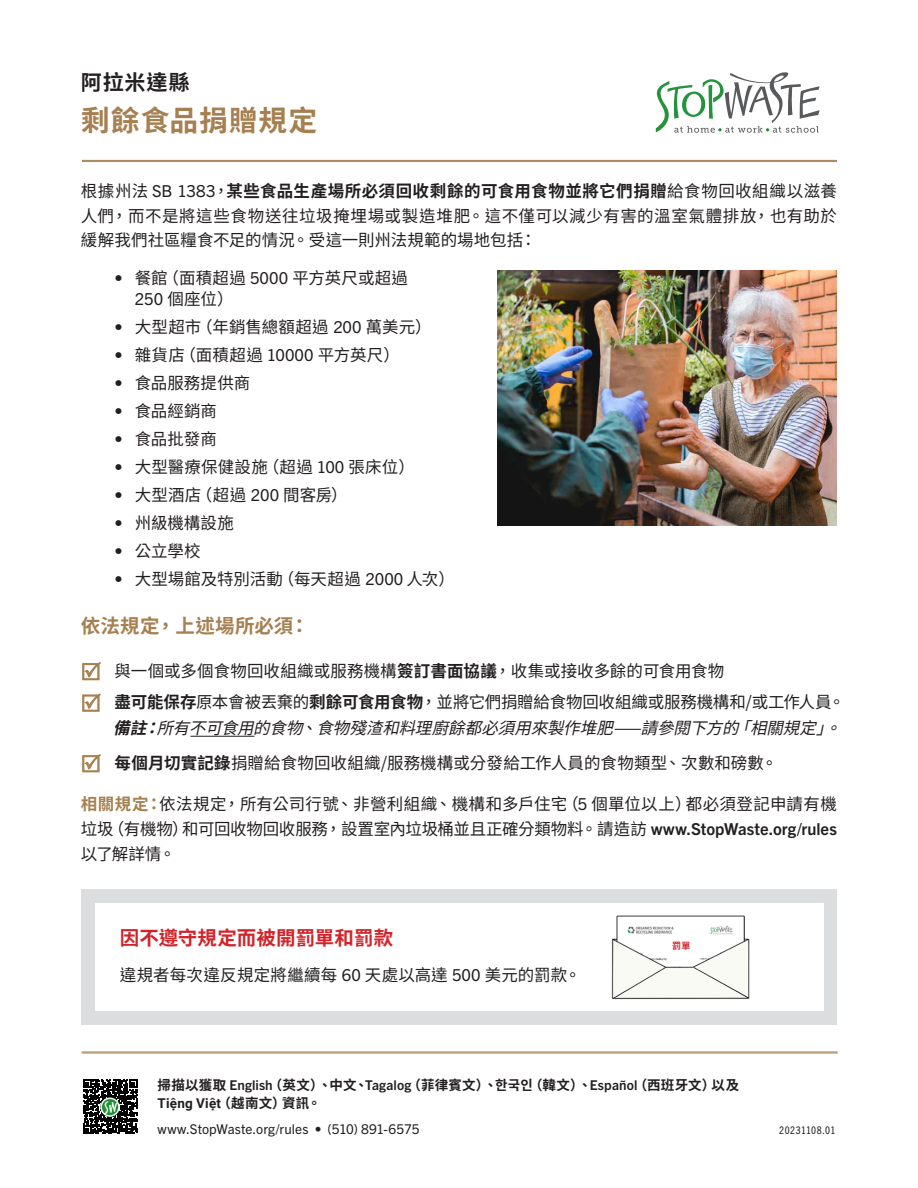
<style>
.page{position:relative;width:918px;height:1188px;background:#fff}
.page>*{position:absolute;margin:0;border:0;box-sizing:border-box;transform-origin:0 0}
.steps_paragraph{font:700 28.8px "Source Han Sans TC";letter-spacing:.035em;color:#a68050}
.steps_paragraph-2{font:700 21px "Source Han Sans TC";letter-spacing:.045em;color:#231f20}
.steps_paragraph-3{font:700 19.5px "Source Han Sans TC";color:#d2232a}
.letter_body{font:700 19.5px "Source Han Sans TC";letter-spacing:.015em;color:#a68050}
.letter_body-2{font:16.5px/24.8px "Source Han Sans TC";color:#231f20;text-align:justify}
.letter_body-3{font:italic 16.5px "Source Han Sans TC";color:#231f20}
.steps_paragraph-4{font:16.5px "Source Han Sans TC";letter-spacing:.015em;color:#231f20}
.steps_paragraph-5{font:700 13.5px/18px "Source Han Sans TC";letter-spacing:.02em;color:#231f20}
.steps_paragraph-6{font:13.5px "Trade Gothic Next LT Pro";letter-spacing:.005em;color:#231f20}
.steps_paragraph-7{font:condensed 10.5px "Trade Gothic Next LT Pro";letter-spacing:.035em;color:#231f20}
.steps_paragraph-8{font:700 9px "Source Han Sans TC";color:#d2232a}
.s1{font-family:"Trade Gothic Next LT Pro"}
.s2{font-weight:700}
.s3{font-weight:700;color:#a68050}
.s4{font-family:"Trade Gothic Next LT Pro";font-weight:700}
.s5{font-family:"Roboto"}
</style>
<div class="page">
<hr style="left:190px;top:736px;width:65px;height:1px;background:#231f20">
<svg style="left:656px;top:72px;width:164px;height:61px"></svg>
<hr style="left:82px;top:160px;width:755px;height:1px;background:#a68050">
<hr style="left:82px;top:161px;width:755px;height:1px;background:#a68050">
<hr style="left:82px;top:1052px;width:756px;height:1px;background:#a68050">
<hr style="left:82px;top:1053px;width:756px;height:1px;background:#a68050">
<svg style="left:83px;top:1080px;width:54px;height:54px"></svg>
<img style="left:101px;top:1097px;width:19px;height:19px">
<img style="left:497px;top:270px;width:340px;height:255px">
<div style="left:81px;top:889px;width:756px;height:135px;background:#dcddde"></div>
<div style="left:95px;top:903px;width:729px;height:108px;background:#fff"></div>
<img style="left:611px;top:915px;width:139px;height:85px">
<div style="left:653px;top:942px;width:56px;height:12px;background:#fff"></div>
<p class="steps_paragraph-2" style="left:81px;top:70px;width:110px">阿拉米達縣</p>
<p class="steps_paragraph" style="left:81px;top:104px;width:238px">剩餘食品捐贈規定</p>
<p class="letter_body-2" style="left:81px;top:179px;width:758px">根據州法 <span class="s1">SB 1383</span>，<span class="s2">某些食品生產場所必須回收剩餘的可食用食物並將它們捐贈</span>給食物回收組織以滋養人們，而不是將這些食物送往垃圾掩埋場或製造堆肥。這不僅可以減少有害的溫室氣體排放，也有助於緩解我們社區糧食不足的情況。受這一則州法規範的場地包括：</p>
<p class="letter_body-2" style="left:135px;top:268px;width:275px;line-height:21px;text-indent:-20px"><span class="s1">•</span> 餐館（面積超過 <span class="s1">5000</span> 平方英尺或超過<br><span class="s1">250</span> 個座位）</p>
<p class="letter_body-2" style="left:115px;top:315px;width:318px"><span class="s1">•</span> 大型超市（年銷售總額超過 <span class="s1">200</span> 萬美元）</p>
<p class="letter_body-2" style="left:115px;top:343px;width:287px"><span class="s1">•</span> 雜貨店（面積超過 <span class="s1">10000</span> 平方英尺）</p>
<p class="letter_body-2" style="left:115px;top:371px;width:137px"><span class="s1">•</span> 食品服務提供商</p>
<p class="letter_body-2" style="left:115px;top:399px;width:104px"><span class="s1">•</span> 食品經銷商</p>
<p class="letter_body-2" style="left:115px;top:427px;width:104px"><span class="s1">•</span> 食品批發商</p>
<p class="letter_body-2" style="left:115px;top:455px;width:302px"><span class="s1">•</span> 大型醫療保健設施（超過 <span class="s1">100</span> 張床位）</p>
<p class="letter_body-2" style="left:115px;top:483px;width:235px"><span class="s1">•</span> 大型酒店（超過 <span class="s1">200</span> 間客房）</p>
<p class="letter_body-2" style="left:115px;top:511px;width:121px"><span class="s1">•</span> 州級機構設施</p>
<p class="letter_body-2" style="left:115px;top:539px;width:88px"><span class="s1">•</span> 公立學校</p>
<p class="letter_body-2" style="left:115px;top:567px;width:342px"><span class="s1">•</span> 大型場館及特別活動（每天超過 <span class="s1">2000</span> 人次）</p>
<p class="letter_body" style="left:81px;top:615px;width:230px">依法規定，上述場所必須：</p>
<p class="letter_body-2" style="left:115px;top:659px;width:611px">與一個或多個食物回收組織或服務機構<span class="s2">簽訂書面協議</span>，收集或接收多餘的可食用食物</p>
<p class="letter_body-2" style="left:115px;top:690px;width:732px"><span class="s2">盡可能保存</span>原本會被丟棄的<span class="s2">剩餘可食用食物</span>，並將它們捐贈給食物回收組織或服務機構和/或工作人員。</p>
<p class="letter_body-3" style="left:113px;top:718px;width:739px"><span class="s2">備註：</span>所有不可食用的食物、食物殘渣和料理廚餘都必須用來製作堆肥——請參閱下方的「相關規定」。</p>
<p class="letter_body-2" style="left:115px;top:751px;width:664px"><span class="s2">每個月切實記錄</span>捐贈給食物回收組織/服務機構或分發給工作人員的食物類型、次數和磅數。</p>
<p class="letter_body-2" style="left:81px;top:792px;width:758px"><span class="s3">相關規定：</span>依法規定，所有公司行號、非營利組織、機構和多戶住宅（<span class="s1">5</span> 個單位以上）都必須登記申請有機垃圾（有機物）和可回收物回收服務，設置室內垃圾桶並且正確分類物料。請造訪 <span class="s4">www.StopWaste.org/rules</span>以了解詳情。</p>
<p class="steps_paragraph-3" style="left:120px;top:927px;width:275px">因不遵守規定而被開罰單和罰款</p>
<p class="steps_paragraph-4" style="left:120px;top:966px;width:463px">違規者每次違反規定將繼續每 <span class="s1">60</span> 天處以高達 <span class="s1">500</span> 美元的罰款。</p>
<p class="steps_paragraph-8" style="left:672px;top:941px;width:20px">罰單</p>
<p class="steps_paragraph-5" style="left:158px;top:1077px;width:583px">掃描以獲取 <span class="s1">English</span>（英文）、中文、<span class="s1">Tagalog</span>（菲律賓文）、한국인（韓文）、<span class="s1">Español</span>（西班牙文）以及<br><span class="s5">Tiệng Việt</span>（越南文）資訊。</p>
<p class="steps_paragraph-6" style="left:158px;top:1119px;width:263px">www.StopWaste.org/rules • (510) 891-6575</p>
<p class="steps_paragraph-7" style="left:779px;top:1123px;width:58px">20231108.01</p>
</div>
